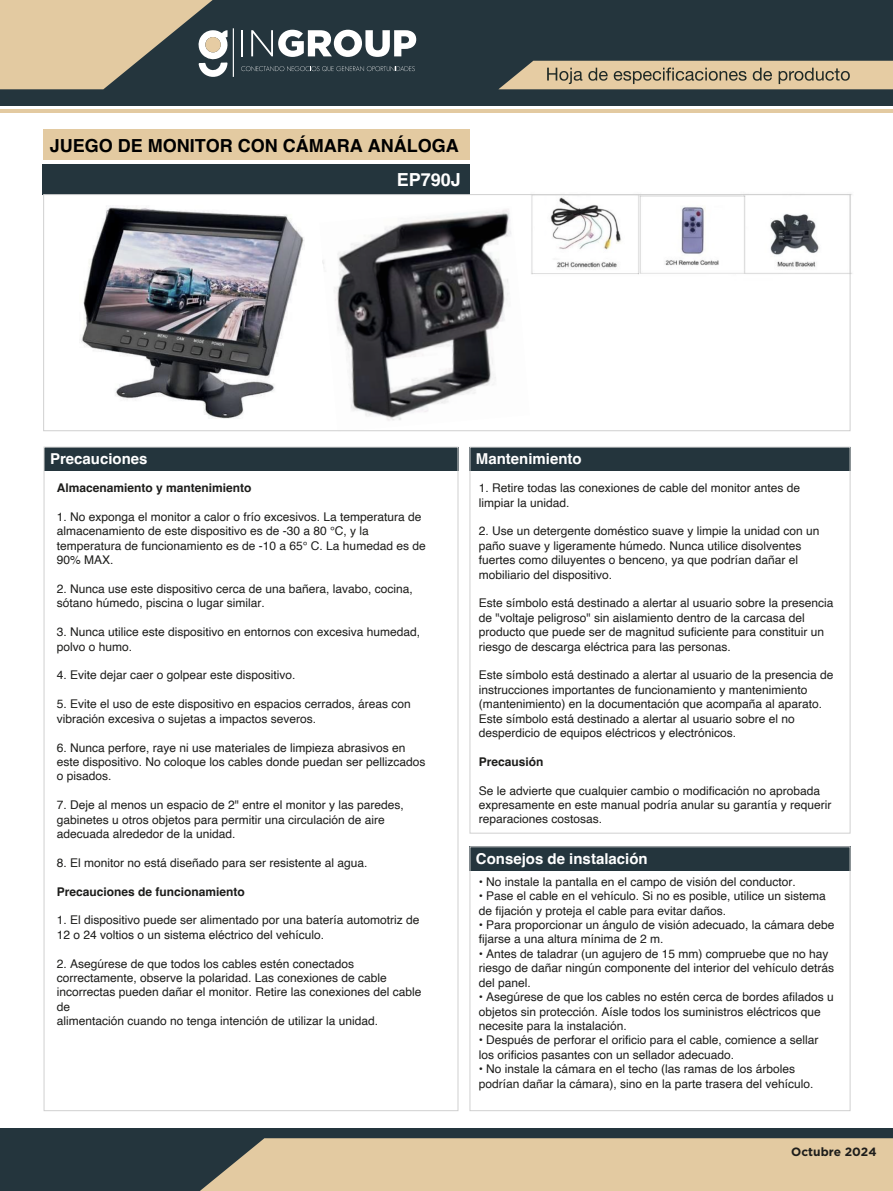
<style>
.page{position:relative;width:893px;height:1191px;background:#fff}
.page>*{position:absolute;margin:0;border:0;box-sizing:border-box;transform-origin:0 0}
.t1{font:700 18px "Helvetica";color:#000}
.t2{font:700 18px "Helvetica";color:#fff}
.t3{font:700 15px "Helvetica";color:#fff}
.t4{font:12px/14.4px "Helvetica";color:#1d1d1b}
.t5{font:700 12px "Helvetica";color:#1d1d1b}
.t6{font:700 12px "Gotham";color:#1d1d1b}
</style>
<div class="page">
<div style="left:44px;top:447px;width:414px;height:23px;background:#24353d"></div>
<div style="left:470px;top:447px;width:380px;height:23px;background:#24353d"></div>
<div style="left:470px;top:447px;width:380px;height:386px;border:1px solid #d0d0d0"></div>
<div style="left:43px;top:129px;width:426px;height:31px;background:#e3caa1"></div>
<div style="left:43px;top:164px;width:426px;height:31px;background:#24353d"></div>
<img style="left:319px;top:209px;width:211px;height:223px">
<img style="left:521px;top:194px;width:331px;height:87px">
<div style="left:43px;top:194px;width:807px;height:237px;border:1px solid #d0d0d0"></div>
<div style="left:0;top:0;width:893px;height:105px;background:#24353d"></div>
<div style="left:0;top:1128px;width:893px;height:63px;background:#24353d"></div>
<svg style="left:200px;top:1138px;width:693px;height:53px"></svg>
<hr style="left:1px;top:110px;width:892px;height:3px;background:#e3caa1">
<svg style="left:499px;top:61px;width:394px;height:28px"></svg>
<svg style="left:0;top:0;width:228px;height:89px"></svg>
<div style="left:205px;top:37px;width:16px;height:15px;background:#e6cca3;border-radius:50%"></div>
<hr style="left:241px;top:30px;width:2px;height:26px;background:#fff">
<svg style="left:251px;top:30px;width:165px;height:27px"></svg>
<svg style="left:241px;top:66px;width:174px;height:5px"></svg>
<hr style="left:233px;top:28px;width:1px;height:49px;background:#fff">
<img style="left:81px;top:207px;width:223px;height:212px">
<div style="left:470px;top:847px;width:380px;height:23px;background:#24353d"></div>
<div style="left:470px;top:846px;width:380px;height:264px;border:1px solid #d0d0d0"></div>
<h1 class="t1" style="left:50px;top:134px;width:410px">JUEGO DE MONITOR CON CÁMARA ANÁLOGA</h1>
<h1 class="t2" style="left:397px;top:168px;width:66px">EP790J</h1>
<p class="t3" style="left:50px;top:450px;width:99px">Precauciones</p>
<p class="t3" style="left:476px;top:450px;width:107px">Mantenimiento</p>
<p class="t5" style="left:57px;top:480px;width:196px">Almacenamiento y mantenimiento</p>
<p class="t4" style="left:57px;top:510px;width:370px">1. No exponga el monitor a calor o frío excesivos. La temperatura de almacenamiento de este dispositivo es de -30 a 80 °C, y la temperatura de funcionamiento es de -10 a 65° C. La humedad es de 90% MAX.</p>
<p class="t4" style="left:57px;top:582px;width:358px">2. Nunca use este dispositivo cerca de una bañera, lavabo, cocina, sótano húmedo, piscina o lugar similar.</p>
<p class="t4" style="left:57px;top:625px;width:365px">3. Nunca utilice este dispositivo en entornos con excesiva humedad, polvo o humo.</p>
<p class="t4" style="left:57px;top:668px;width:240px">4. Evite dejar caer o golpear este dispositivo.</p>
<p class="t4" style="left:57px;top:697px;width:356px">5. Evite el uso de este dispositivo en espacios cerrados, áreas con vibración excesiva o sujetas a impactos severos.</p>
<p class="t4" style="left:57px;top:740px;width:370px">6. Nunca perfore, raye ni use materiales de limpieza abrasivos en este dispositivo. No coloque los cables donde puedan ser pellizcados o pisados.</p>
<p class="t4" style="left:57px;top:798px;width:349px">7. Deje al menos un espacio de 2" entre el monitor y las paredes, gabinetes u otros objetos para permitir una circulación de aire adecuada alrededor de la unidad.</p>
<p class="t4" style="left:57px;top:855px;width:312px">8. El monitor no está diseñado para ser resistente al agua.</p>
<p class="t5" style="left:57px;top:884px;width:190px">Precauciones de funcionamiento</p>
<p class="t4" style="left:57px;top:913px;width:364px">1. El dispositivo puede ser alimentado por una batería automotriz de<br>12 o 24 voltios o un sistema eléctrico del vehículo.</p>
<p class="t4" style="left:57px;top:956px;width:366px">2. Asegúrese de que todos los cables estén conectados correctamente, observe la polaridad. Las conexiones de cable incorrectas pueden dañar el monitor. Retire las conexiones del cable de<br>alimentación cuando no tenga intención de utilizar la unidad.</p>
<p class="t4" style="left:479px;top:481px;width:323px">1. Retire todas las conexiones de cable del monitor antes de limpiar la unidad.</p>
<p class="t4" style="left:479px;top:524px;width:342px">2. Use un detergente doméstico suave y limpie la unidad con un paño suave y ligeramente húmedo. Nunca utilice disolventes fuertes como diluyentes o benceno, ya que podrían dañar el mobiliario del dispositivo.</p>
<p class="t4" style="left:479px;top:596px;width:356px">Este símbolo está destinado a alertar al usuario sobre la presencia de "voltaje peligroso" sin aislamiento dentro de la carcasa del producto que puede ser de magnitud suficiente para constituir un riesgo de descarga eléctrica para las personas.</p>
<p class="t4" style="left:479px;top:668px;width:356px">Este símbolo está destinado a alertar al usuario de la presencia de instrucciones importantes de funcionamiento y mantenimiento (mantenimiento) en la documentación que acompaña al aparato.<br>Este símbolo está destinado a alertar al usuario sobre el no desperdicio de equipos eléctricos y electrónicos.</p>
<p class="t5" style="left:479px;top:754px;width:66px">Precausión</p>
<p class="t4" style="left:479px;top:783px;width:354px">Se le advierte que cualquier cambio o modificación no aprobada expresamente en este manual podría anular su garantía y requerir reparaciones costosas.</p>
<p class="t3" style="left:476px;top:849px;width:173px">Consejos de instalación</p>
<p class="t4" style="left:479px;top:874px;width:319px">• No instale la pantalla en el campo de visión del conductor.</p>
<p class="t4" style="left:479px;top:889px;width:349px">• Pase el cable en el vehículo. Si no es posible, utilice un sistema de fijación y proteja el cable para evitar daños.</p>
<p class="t4" style="left:479px;top:918px;width:357px">• Para proporcionar un ángulo de visión adecuado, la cámara debe fijarse a una altura mínima de 2 m.</p>
<p class="t4" style="left:479px;top:946px;width:357px">• Antes de taladrar (un agujero de 15 mm) compruebe que no hay riesgo de dañar ningún componente del interior del vehículo detrás del panel.</p>
<p class="t4" style="left:479px;top:990px;width:357px">• Asegúrese de que los cables no estén cerca de bordes afilados u objetos sin protección. Aísle todos los suministros eléctricos que necesite para la instalación.</p>
<p class="t4" style="left:479px;top:1033px;width:341px">• Después de perforar el orificio para el cable, comience a sellar los orificios pasantes con un sellador adecuado.</p>
<p class="t4" style="left:479px;top:1062px;width:336px">• No instale la cámara en el techo (las ramas de los árboles podrían dañar la cámara), sino en la parte trasera del vehículo.</p>
<p class="t6" style="left:791px;top:1144px;width:87px">Octubre 2024</p>
</div>
